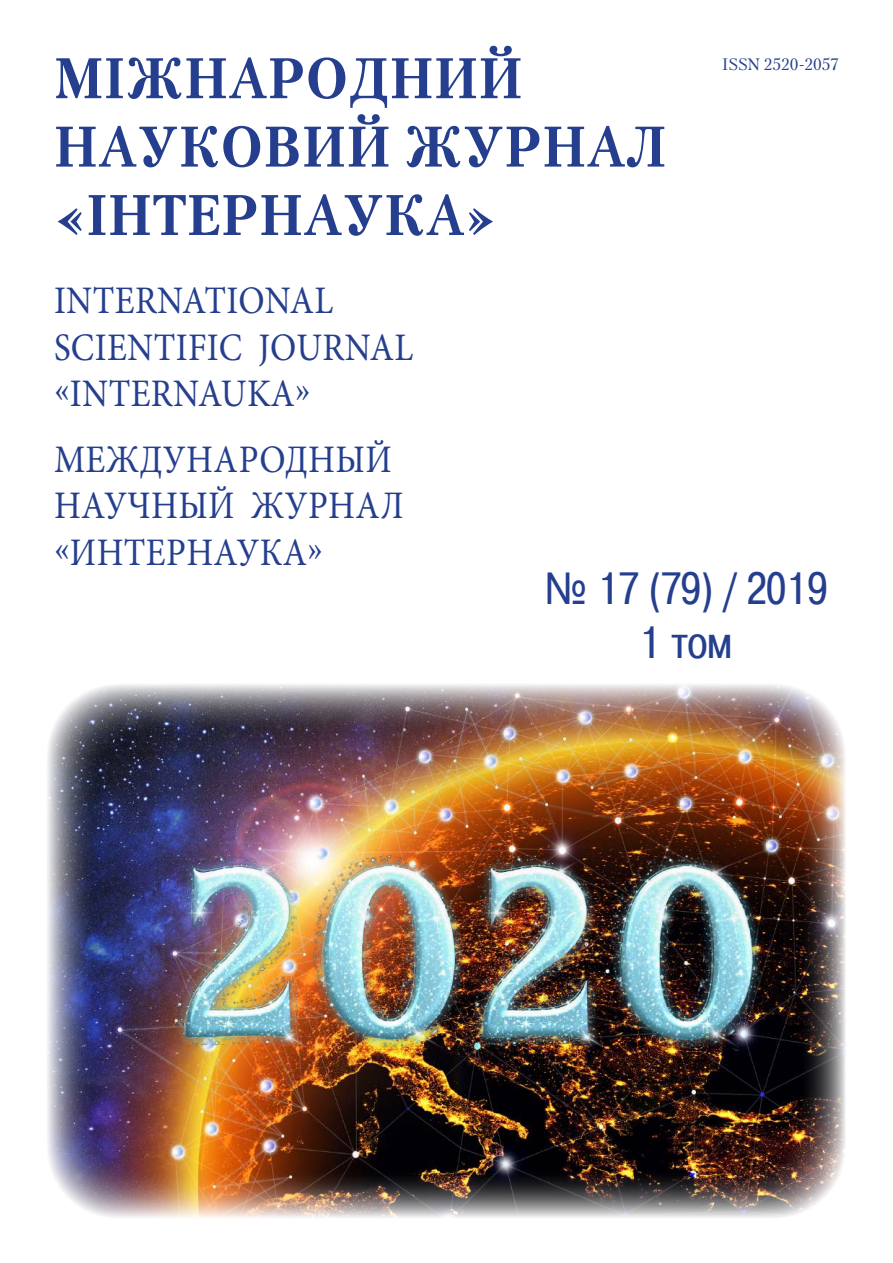
<style>
.page{position:relative;width:893px;height:1263px;background:#fff}
.page>*{position:absolute;margin:0;border:0;box-sizing:border-box;transform-origin:0 0}
.t1{font:700 57px/68.4px "Petersburg C";letter-spacing:.025em;color:#253f8e;scale:.9 1}
.t2{font:45px/54px "Pragmatica Cond C";color:#253f8e;text-align:center}
.t3{font:39px/46.8px "Minion Pro";letter-spacing:.01em;color:#253f8e;scale:.9 1}
.t4{font:16.5px "Petersburg C";color:#253f8e}
.s1{font-family:"Pragmatica C"}
</style>
<div class="page">
<img style="left:47px;top:684px;width:799px;height:534px">
<img style="left:151px;top:856px;width:635px;height:191px">
<h1 class="t1" style="left:54px;top:44px;width:681px">МІЖНАРОДНИЙ<br>НАУКОВИЙ ЖУРНАЛ «ІНТЕРНАУКА»</h1>
<p class="t3" style="left:54px;top:277px;width:401px">INTERNATIONAL<br>SCIENTIFIC JOURNAL «INTERNAUKA»</p>
<p class="t3" style="left:54px;top:436px;width:390px">МЕЖДУНАРОДНЫЙ<br>НАУЧНЫЙ ЖУРНАЛ «ИНТЕРНАУКА»</p>
<p class="t4" style="left:722px;top:54px;width:119px">ISSN 2520-2057</p>
<p class="t2" style="left:544px;top:561px;width:284px"><span class="s1">№</span> 17 (79) / 2019<br>1 том</p>
</div>
